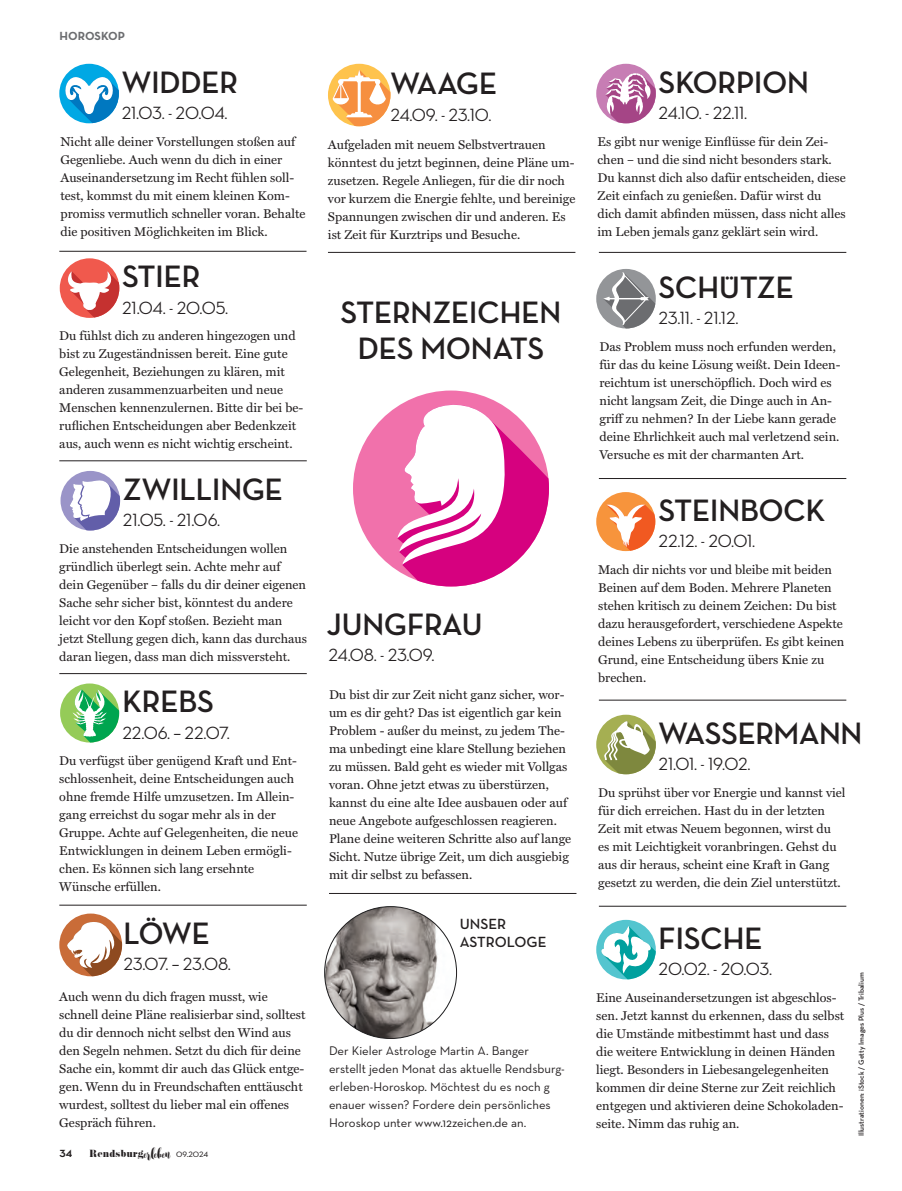
<style>
.page{position:relative;width:902px;height:1191px;background:#fff}
.page>*{position:absolute;margin:0;border:0;box-sizing:border-box;transform-origin:0 0}
.t1{font:700 31.5px/36px "Neutra Disp";color:#231f20;text-align:center}
.t2{font:500 18px "Neutra Disp";color:#231f20}
.t3{font:600 15px/18px "Neutra Text";color:#231f20}
.t4{font:700 13.5px "Neutra Disp";color:#231f20}
.t5{font:12.75px/18px "Miller Text";color:#231f20}
.t6{font:12.75px/18px "Neutra Text";color:#231f20}
.t7{font:700 12px "Neutra Text";color:#6c6d70}
.t8{font:9.3px "Pistilli";color:#231f20}
.t9{font:600 7.5px "Neutra Text";color:#231f20}
.s1{font-family:"Willona Brush";font-size:14.55px}
.s2{font-family:"Neutra Disp";font-weight:500;font-size:10.5px}
</style>
<div class="page">
<hr style="left:329px;top:893px;width:247px;height:1px;background:#231f20">
<img style="left:324px;top:906px;width:132px;height:132px;border-radius:66px">
<div style="left:353px;top:390px;width:196px;height:196px;background:#f171ab;border-radius:50%"></div>
<svg style="left:397px;top:390px;width:152px;height:196px"></svg>
<div style="left:59px;top:64px;width:60px;height:59px;background:#00a8e4;border-radius:50%"></div>
<svg style="left:63px;top:77px;width:56px;height:46px"></svg>
<div style="left:60px;top:258px;width:59px;height:60px;background:#f0594d;border-radius:50%"></div>
<svg style="left:66px;top:271px;width:53px;height:46px"></svg>
<div style="left:60px;top:471px;width:60px;height:59px;background:#9a94c8;border-radius:50%"></div>
<svg style="left:69px;top:477px;width:51px;height:53px"></svg>
<div style="left:596px;top:492px;width:59px;height:59px;background:#f7943c;border-radius:50%"></div>
<svg style="left:606px;top:503px;width:49px;height:48px"></svg>
<div style="left:60px;top:683px;width:59px;height:59px;background:#95cb58;border-radius:50%"></div>
<svg style="left:71px;top:689px;width:48px;height:53px"></svg>
<svg style="left:59px;top:913px;width:63px;height:63px"></svg>
<svg style="left:66px;top:920px;width:56px;height:56px"></svg>
<div style="left:328px;top:64px;width:62px;height:62px;background:#fec34d;border-radius:50%"></div>
<svg style="left:332px;top:69px;width:58px;height:57px"></svg>
<div style="left:596px;top:64px;width:59px;height:59px;background:#c77db4;border-radius:50%"></div>
<svg style="left:605px;top:73px;width:50px;height:50px"></svg>
<div style="left:596px;top:269px;width:59px;height:59px;background:#939598;border-radius:50%"></div>
<svg style="left:603px;top:272px;width:52px;height:56px"></svg>
<svg style="left:596px;top:714px;width:59px;height:60px"></svg>
<svg style="left:603px;top:716px;width:52px;height:58px"></svg>
<svg style="left:596px;top:919px;width:59px;height:60px"></svg>
<svg style="left:600px;top:925px;width:55px;height:54px"></svg>
<hr style="left:59px;top:251px;width:247px;height:1px;background:#231f20">
<hr style="left:59px;top:905px;width:248px;height:1px;background:#231f20">
<hr style="left:598px;top:906px;width:248px;height:1px;background:#231f20">
<hr style="left:59px;top:673px;width:248px;height:1px;background:#231f20">
<hr style="left:598px;top:700px;width:248px;height:1px;background:#231f20">
<hr style="left:59px;top:460px;width:248px;height:1px;background:#231f20">
<hr style="left:598px;top:478px;width:248px;height:1px;background:#231f20">
<hr style="left:598px;top:252px;width:248px;height:1px;background:#231f20">
<hr style="left:328px;top:252px;width:247px;height:1px;background:#231f20">
<p class="t7" style="left:59px;top:29px;width:67px">HOROSKOP</p>
<h1 class="t1" style="left:122px;top:64px;width:118px">WIDDER</h1>
<h2 class="t2" style="left:122px;top:103px;width:107px">21.03. - 20.04.</h2>
<p class="t5" style="left:60px;top:133px;width:246px">Nicht alle deiner Vorstellungen stoßen auf Gegenliebe. Auch wenn du dich in einer Auseinandersetzung im Recht fühlen soll&shy;test, kommst du mit einem kleinen Kom&shy;promiss vermutlich schneller voran. Behalte die positiven Möglichkeiten im Blick.</p>
<h1 class="t1" style="left:122px;top:259px;width:80px">STIER</h1>
<h2 class="t2" style="left:122px;top:298px;width:107px">21.04. - 20.05.</h2>
<p class="t5" style="left:59px;top:327px;width:245px">Du fühlst dich zu anderen hingezogen und bist zu Zugeständnissen bereit. Eine gute Gelegenheit, Beziehungen zu klären, mit anderen zusammenzuarbeiten und neue Menschen kennenzulernen. Bitte dir bei be&shy;ruflichen Entscheidungen aber Bedenkzeit aus, auch wenn es nicht wichtig erscheint.</p>
<h1 class="t1" style="left:123px;top:471px;width:161px">ZWILLINGE</h1>
<h2 class="t2" style="left:123px;top:510px;width:99px">21.05. - 21.06.</h2>
<p class="t5" style="left:59px;top:540px;width:249px">Die anstehenden Entscheidungen wollen gründlich überlegt sein. Achte mehr auf dein Gegenüber – falls du dir deiner eigenen Sache sehr sicher bist, könntest du andere leicht vor den Kopf stoßen. Bezieht man jetzt Stellung gegen dich, kann das durchaus daran liegen, dass man dich missversteht.</p>
<h1 class="t1" style="left:122px;top:684px;width:93px">KREBS</h1>
<h2 class="t2" style="left:122px;top:722px;width:109px">22.06. – 22.07.</h2>
<p class="t5" style="left:59px;top:752px;width:240px">Du verfügst über genügend Kraft und Ent&shy;schlossenheit, deine Entscheidungen auch ohne fremde Hilfe umzusetzen. Im Allein&shy;gang erreichst du sogar mehr als in der Gruppe. Achte auf Gelegenheiten, die neue Entwicklungen in deinem Leben ermögli&shy;chen. Es können sich lang ersehnte Wünsche erfüllen.</p>
<h1 class="t1" style="left:124px;top:915px;width:88px">LÖWE</h1>
<h2 class="t2" style="left:124px;top:954px;width:109px">23.07. – 23.08.</h2>
<p class="t5" style="left:59px;top:987px;width:248px">Auch wenn du dich fragen musst, wie schnell deine Pläne realisierbar sind, solltest du dir dennoch nicht selbst den Wind aus den Segeln nehmen. Setzt du dich für deine Sache ein, kommt dir auch das Glück entge&shy;gen. Wenn du in Freundschaften enttäuscht wurdest, solltest du lieber mal ein offenes Gespräch führen.</p>
<p class="t4" style="left:59px;top:1144px;width:14px">34</p>
<p class="t8" style="left:89px;top:1147px;width:120px">Rendsburg<span class="s1">erleben</span> <span class="s2">09.2024</span></p>
<h1 class="t1" style="left:390px;top:66px;width:108px">WAAGE</h1>
<h2 class="t2" style="left:390px;top:105px;width:102px">24.09. - 23.10.</h2>
<p class="t5" style="left:328px;top:136px;width:249px">Aufgeladen mit neuem Selbstvertrauen könntest du jetzt beginnen, deine Pläne um&shy;zusetzen. Regele Anliegen, für die dir noch vor kurzem die Energie fehlte, und bereinige Spannungen zwischen dir und anderen. Es ist Zeit für Kurztrips und Besuche.</p>
<h1 class="t1" style="left:340px;top:294px;width:222px">STERNZEICHEN<br>DES MONATS</h1>
<h1 class="t1" style="left:327px;top:606px;width:157px">JUNGFRAU</h1>
<h2 class="t2" style="left:328px;top:645px;width:108px">24.08. - 23.09.</h2>
<p class="t5" style="left:329px;top:686px;width:244px">Du bist dir zur Zeit nicht ganz sicher, wor&shy;um es dir geht? Das ist eigentlich gar kein Problem - außer du meinst, zu jedem The&shy;ma unbedingt eine klare Stellung beziehen zu müssen. Bald geht es wieder mit Vollgas voran. Ohne jetzt etwas zu überstürzen, kannst du eine alte Idee ausbauen oder auf neue Angebote aufgeschlossen reagieren.<br>Plane deine weiteren Schritte also auf lange Sicht. Nutze übrige Zeit, um dich ausgiebig mit dir selbst zu befassen.</p>
<p class="t3" style="left:459px;top:914px;width:88px">UNSER<br>ASTROLOGE</p>
<p class="t6" style="left:329px;top:1041px;width:237px">Der Kieler Astrologe Martin A. Banger erstellt jeden Monat das aktuelle Rendsburg&shy;erleben-Horoskop. Möchtest du es noch g enauer wissen? Fordere dein persönliches Horoskop unter www.12zeichen.de an.</p>
<h1 class="t1" style="left:658px;top:64px;width:152px">SKORPION</h1>
<h2 class="t2" style="left:658px;top:103px;width:90px">24.10. - 22.11.</h2>
<p class="t5" style="left:597px;top:133px;width:250px">Es gibt nur wenige Einflüsse für dein Zei&shy;chen – und die sind nicht besonders stark.<br>Du kannst dich also dafür entscheiden, diese Zeit einfach zu genießen. Dafür wirst du dich damit abfinden müssen, dass nicht alles im Leben jemals ganz geklärt sein wird.</p>
<h1 class="t1" style="left:658px;top:270px;width:137px">SCHÜTZE</h1>
<h2 class="t2" style="left:658px;top:308px;width:81px">23.11. - 21.12.</h2>
<p class="t5" style="left:599px;top:338px;width:242px">Das Problem muss noch erfunden werden, für das du keine Lösung weißt. Dein Ideen&shy;reichtum ist unerschöpflich. Doch wird es nicht langsam Zeit, die Dinge auch in An&shy;griff zu nehmen? In der Liebe kann gerade deine Ehrlichkeit auch mal verletzend sein.<br>Versuche es mit der charmanten Art.</p>
<h1 class="t1" style="left:658px;top:492px;width:168px">STEINBOCK</h1>
<h2 class="t2" style="left:658px;top:531px;width:98px">22.12. - 20.01.</h2>
<p class="t5" style="left:598px;top:560px;width:248px">Mach dir nichts vor und bleibe mit beiden Beinen auf dem Boden. Mehrere Planeten stehen kritisch zu deinem Zeichen: Du bist dazu herausgefordert, verschiedene Aspekte deines Lebens zu überprüfen. Es gibt keinen Grund, eine Entscheidung übers Knie zu brechen.</p>
<h1 class="t1" style="left:658px;top:715px;width:205px">WASSERMANN</h1>
<h2 class="t2" style="left:658px;top:754px;width:93px">21.01. - 19.02.</h2>
<p class="t5" style="left:598px;top:783px;width:248px">Du sprühst über vor Energie und kannst viel für dich erreichen. Hast du in der letzten Zeit mit etwas Neuem begonnen, wirst du es mit Leichtigkeit voranbringen. Gehst du aus dir heraus, scheint eine Kraft in Gang gesetzt zu werden, die dein Ziel unterstützt.</p>
<h1 class="t1" style="left:658px;top:920px;width:105px">FISCHE</h1>
<h2 class="t2" style="left:658px;top:959px;width:115px">20.02. - 20.03.</h2>
<p class="t5" style="left:596px;top:988px;width:249px">Eine Auseinandersetzungen ist abgeschlos&shy;sen. Jetzt kannst du erkennen, dass du selbst die Umstände mitbestimmt hast und dass die weitere Entwicklung in deinen Händen liegt. Besonders in Liebesangelegenheiten kommen dir deine Sterne zur Zeit reichlich entgegen und aktivieren deine Schokoladen&shy;seite. Nimm das ruhig an.</p>
<p class="t9" style="left:856px;top:1136px;width:165px;rotate:-90deg">Illustrationen: iStock / Getty Images Plus / Tribalium</p>
</div>
